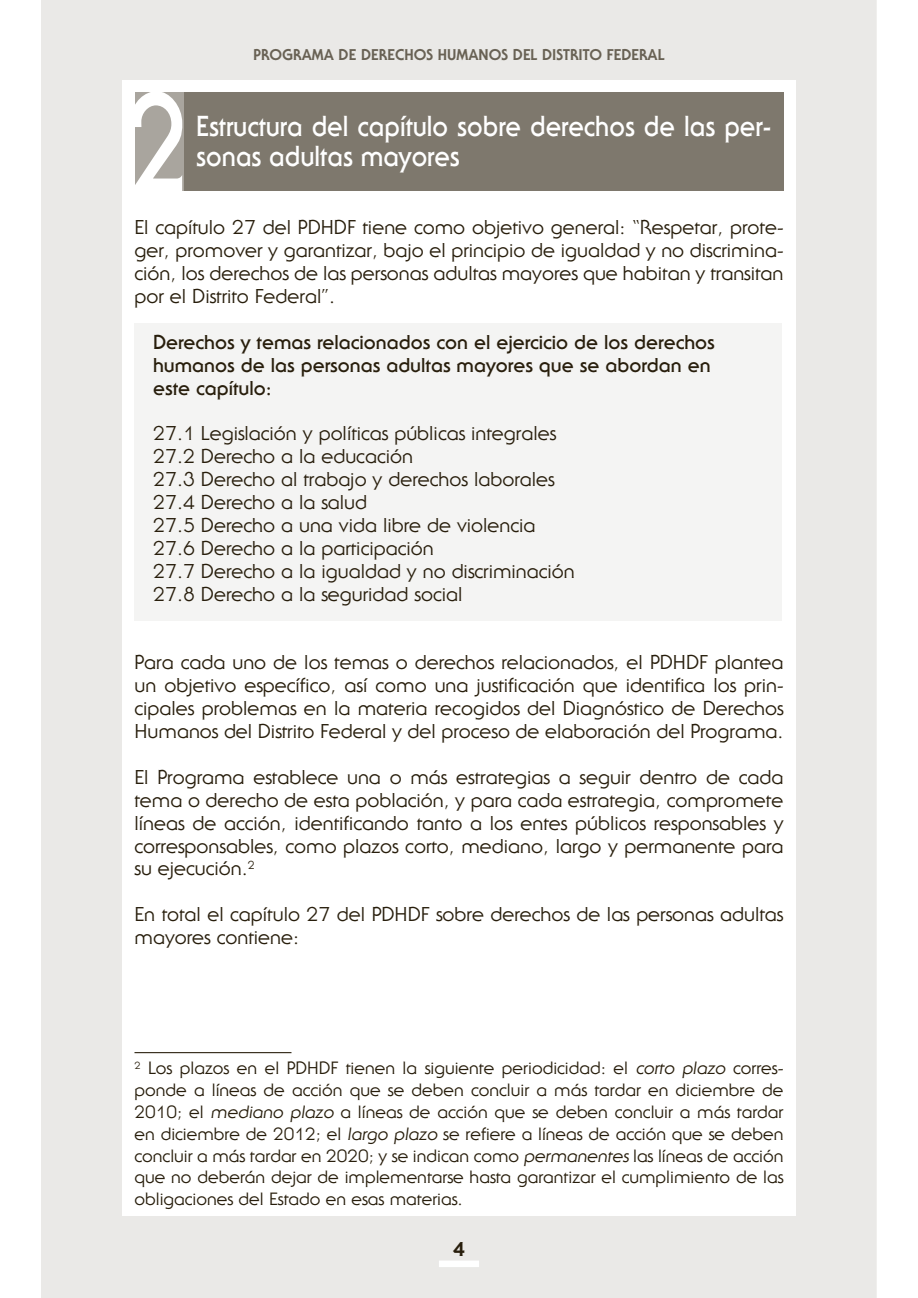
<style>
.page{position:relative;width:918px;height:1298px;background:#fff}
.page>*{position:absolute;margin:0;border:0;box-sizing:border-box;transform-origin:0 0}
.t1{font:700 28.4px/29.4px "Serif Gothic Std";color:#fff;scale:.9 1}
.t2{font:19.6px/23px "Serif Gothic Std";color:#281e0c;text-align:justify}
.t3{font:700 19.6px/23px "Serif Gothic Std";color:#281e0c}
.t4{font:800 19.6px "Serif Gothic Std";color:#281e0c}
.t5{font:17.4px/21.8px "Serif Gothic Std";color:#281e0c;text-align:justify}
.t6{font:800 15.2px "Serif Gothic Std";color:#686154}
</style>
<div class="page">
<div style="left:42px;top:0;width:834px;height:1298px;background:#eae9e7"></div>
<div style="left:122px;top:80px;width:674px;height:1136px;background:#fff"></div>
<div style="left:439px;top:1261px;width:40px;height:6px;background:#fff"></div>
<div style="left:135px;top:92px;width:648px;height:99px;background:#7e786d"></div>
<svg style="left:135px;top:92px;width:48px;height:99px"></svg>
<div style="left:135px;top:323px;width:647px;height:298px;background:#f4f4f3"></div>
<hr style="left:134px;top:1052px;width:157px;height:1px;background:#281e0c">
<p class="t6" style="left:253px;top:50px;width:413px">PROGRAMA DE DERECHOS HUMANOS DEL DISTRITO FEDERAL</p>
<h1 class="t1" style="left:196px;top:114px;width:640px">Estructura del capítulo sobre derechos de las per&shy;sonas adultas mayores</h1>
<p class="t2" style="left:135px;top:218px;width:651px">El capítulo 27 del PDHDF tiene como objetivo general: “Respetar, prote&shy;ger, promover y garantizar, bajo el principio de igualdad y no discrimina&shy;ción, los derechos de las personas adultas mayores que habitan y transitan por el Distrito Federal”.</p>
<p class="t3" style="left:153px;top:332px;width:563px">Derechos y temas relacionados con el ejercicio de los derechos humanos de las personas adultas mayores que se abordan en este capítulo:</p>
<p class="t2" style="left:153px;top:424px;width:423px;text-align:left">27.1 Legislación y políticas públicas integrales 27.2 Derecho a la educación<br>27.3 Derecho al trabajo y derechos laborales 27.4 Derecho a la salud<br>27.5 Derecho a una vida libre de violencia 27.6 Derecho a la participación<br>27.7 Derecho a la igualdad y no discriminación 27.8 Derecho a la seguridad social</p>
<p class="t2" style="left:135px;top:653px;width:651px">Para cada uno de los temas o derechos relacionados, el PDHDF plantea un objetivo específico, así como una justificación que identifica los prin&shy;cipales problemas en la materia recogidos del Diagnóstico de Derechos Humanos del Distrito Federal y del proceso de elaboración del Programa.</p>
<p class="t2" style="left:135px;top:768px;width:651px">El Programa establece una o más estrategias a seguir dentro de cada tema o derecho de esta población, y para cada estrategia, compromete líneas de acción, identificando tanto a los entes públicos responsables y corresponsables, como plazos corto, mediano, largo y permanente para su ejecución.<sup>2</sup></p>
<p class="t2" style="left:135px;top:905px;width:650px">En total el capítulo 27 del PDHDF sobre derechos de las personas adultas mayores contiene:</p>
<p class="t5" style="left:134px;top:1059px;width:651px"><sup>2</sup> Los plazos en el PDHDF tienen la siguiente periodicidad: el corto plazo corres&shy;ponde a líneas de acción que se deben concluir a más tardar en diciembre de 2010; el mediano plazo a líneas de acción que se deben concluir a más tardar en diciembre de 2012; el largo plazo se refiere a líneas de acción que se deben concluir a más tardar en 2020; y se indican como permanentes las líneas de acción que no deberán dejar de implementarse hasta garantizar el cumplimiento de las obligaciones del Estado en esas materias.</p>
<p class="t4" style="left:453px;top:1242px;width:13px">4</p>
</div>
